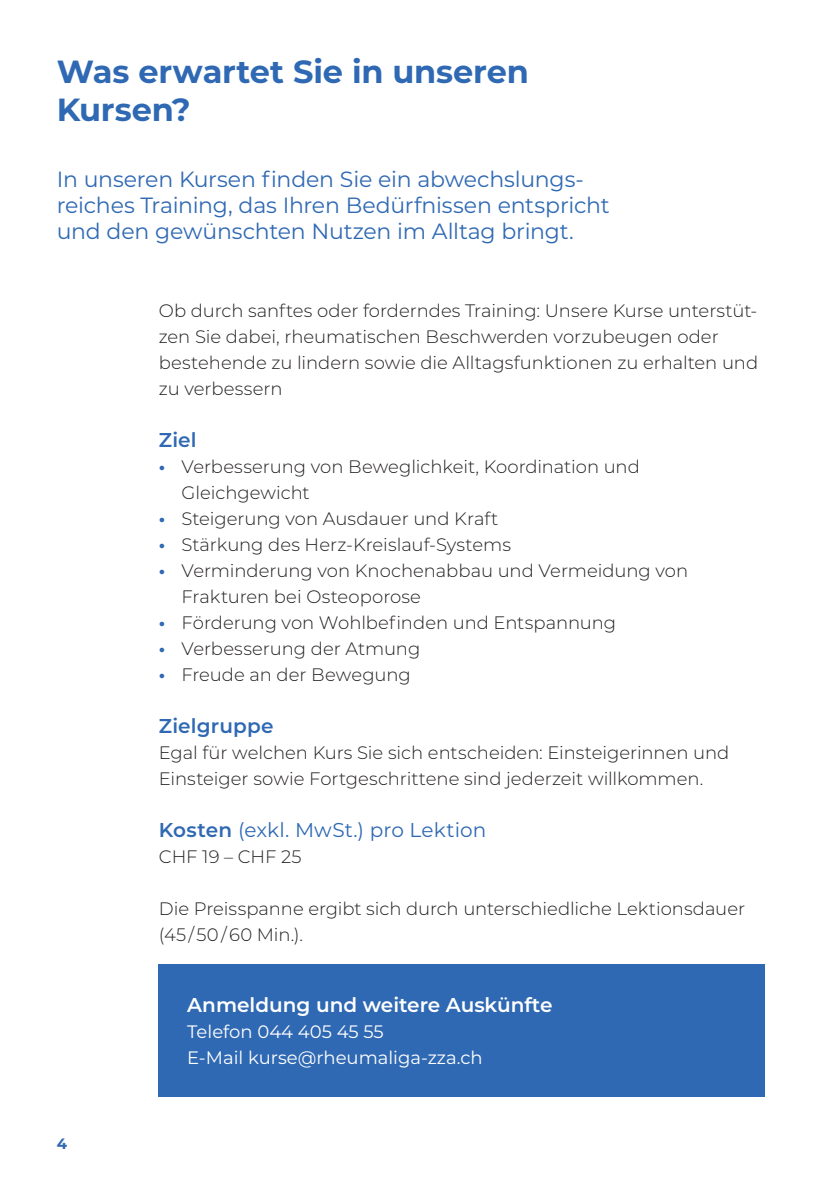
<style>
.page{position:relative;width:840px;height:1191px;background:#fff}
.page>*{position:absolute;margin:0;border:0;box-sizing:border-box;transform-origin:0 0}
.Titel{font:700 32px/38px "Montserrat";letter-spacing:-.005em;color:#2f69b3}
.Lead{font:22px/26px "Montserrat";letter-spacing:-.01em;color:#2f69b3}
.Zwischentitel{font:20px "Montserrat";letter-spacing:.005em;color:#2f69b3}
.Absatz{font:600 20px "Montserrat";color:#fff}
.Zwischentitel-2{font:600 20px "Montserrat";letter-spacing:.01em;color:#2f69b3}
.Grundtext{font:300 18px/26px "Montserrat";color:#231f20}
.Absatz-2{font:18px/26px "Montserrat";color:#fff}
.t1{font:700 15px "Montserrat";color:#2f69b3}
.s1{font-weight:700;color:#2f69b3}
.s2{font-weight:600}
</style>
<div class="page">
<div style="left:159px;top:964px;width:605px;height:133px;background:#2f69b3"></div>
<p class="Titel" style="left:57px;top:51px;width:473px">Was erwartet Sie in unseren<br>Kursen?</p>
<p class="Lead" style="left:57px;top:165px;width:554px">In unseren Kursen finden Sie ein abwechslungs&shy;reiches Training, das Ihren Bedürfnissen entspricht und den gewünschten Nutzen im Alltag bringt.</p>
<p class="Grundtext" style="left:159px;top:297px;width:600px">Ob durch sanftes oder forderndes Training: Unsere Kurse unterstüt&shy;zen Sie dabei, rheumatischen Beschwerden vorzubeugen oder bestehende zu lindern sowie die Alltagsfunktionen zu erhalten und zu verbessern</p>
<p class="Zwischentitel-2" style="left:159px;top:425px;width:39px">Ziel</p>
<p class="Grundtext" style="left:181px;top:453px;width:459px;text-indent:-23px"><span class="s1">•</span> Verbesserung von Beweglichkeit, Koordination und<br>Gleichgewicht</p>
<p class="Grundtext" style="left:159px;top:505px;width:341px"><span class="s1">•</span> Steigerung von Ausdauer und Kraft</p>
<p class="Grundtext" style="left:159px;top:531px;width:353px"><span class="s1">•</span> Stärkung des Herz-Kreislauf-Systems</p>
<p class="Grundtext" style="left:181px;top:557px;width:507px;text-indent:-23px"><span class="s1">•</span> Verminderung von Knochenabbau und Vermeidung von<br>Frakturen bei Osteoporose</p>
<p class="Grundtext" style="left:159px;top:609px;width:458px"><span class="s1">•</span> Förderung von Wohlbefinden und Entspannung</p>
<p class="Grundtext" style="left:159px;top:635px;width:263px"><span class="s1">•</span> Verbesserung der Atmung</p>
<p class="Grundtext" style="left:159px;top:661px;width:253px"><span class="s1">•</span> Freude an der Bewegung</p>
<p class="Zwischentitel-2" style="left:159px;top:711px;width:116px">Zielgruppe</p>
<p class="Grundtext" style="left:159px;top:739px;width:571px">Egal für welchen Kurs Sie sich entscheiden: Einsteigerinnen und<br>Einsteiger sowie Fortgeschrittene sind jederzeit willkommen.</p>
<p class="Zwischentitel" style="left:159px;top:816px;width:329px"><span class="s2">Kosten</span> (exkl. MwSt.) pro Lektion</p>
<p class="Grundtext" style="left:159px;top:843px;width:144px">CHF 19 – CHF 25</p>
<p class="Grundtext" style="left:159px;top:895px;width:587px">Die Preisspanne ergibt sich durch unterschiedliche Lektionsdauer (45 / 50 / 60 Min.).</p>
<p class="t1" style="left:57px;top:1133px;width:12px">4</p>
<p class="Absatz" style="left:187px;top:990px;width:366px">Anmeldung und weitere Auskünfte</p>
<p class="Absatz-2" style="left:187px;top:1018px;width:296px">Telefon 044 405 45 55<br>E-Mail kurse@rheumaliga-zza.ch</p>
</div>
